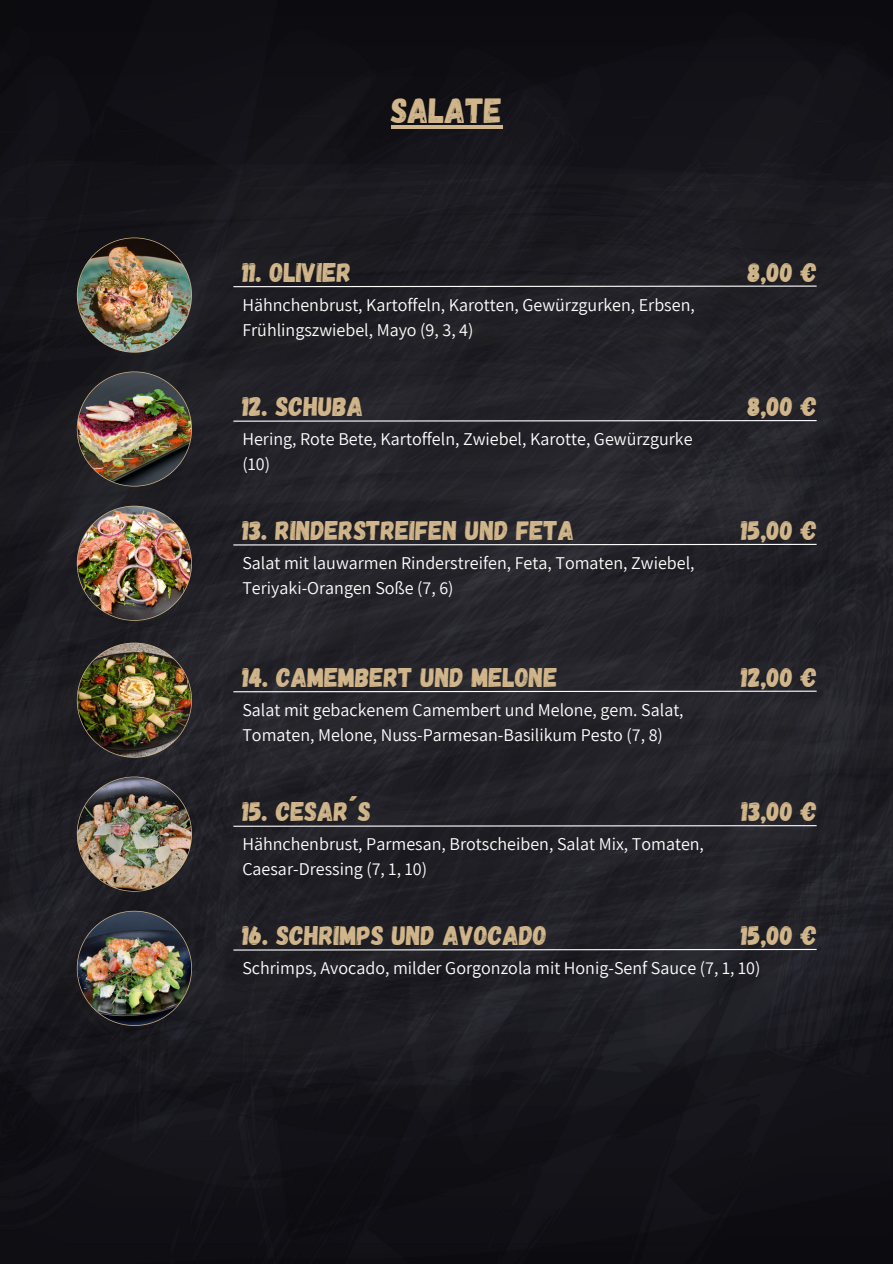
<style>
.page{position:relative;width:893px;height:1264px;background:#fff}
.page>*{position:absolute;margin:0;border:0;box-sizing:border-box;transform-origin:0 0}
.t1{font:34.95px "Gagalin";color:#d1b68b}
.t2{font:27px "Gagalin";color:#d1b68b}
.t3{font:18px/24.8px "Assistant";color:#fff}
</style>
<div class="page">
<img style="left:0;top:0;width:892px;height:1263px">
<hr style="left:391px;top:125px;width:111px;height:4px;background:#d1b68b">
<svg style="left:232px;top:285px;width:585px;height:3px"></svg>
<svg style="left:232px;top:419px;width:585px;height:3px;background:#757579"></svg>
<svg style="left:232px;top:543px;width:585px;height:3px"></svg>
<img style="left:77px;top:238px;width:114px;height:114px;border-radius:50%">
<img style="left:77px;top:372px;width:114px;height:114px;border-radius:50%">
<svg style="left:77px;top:505px;width:115px;height:116px"></svg>
<img style="left:77px;top:506px;width:114px;height:114px;border-radius:50%">
<svg style="left:232px;top:690px;width:585px;height:3px"></svg>
<svg style="left:232px;top:824px;width:585px;height:3px;background:#747477"></svg>
<svg style="left:232px;top:948px;width:585px;height:3px;background:#747477"></svg>
<img style="left:77px;top:643px;width:114px;height:114px;border-radius:50%">
<img style="left:77px;top:777px;width:114px;height:114px;border-radius:50%">
<img style="left:77px;top:911px;width:114px;height:114px;border-radius:50%">
<h1 class="t1" style="left:391px;top:88px;width:113px">SALATE</h1>
<p class="t2" style="left:242px;top:255px;width:111px">11. OLIVIER</p>
<p class="t2" style="left:748px;top:255px;width:70px">8,00 €</p>
<h2 class="t3" style="left:242px;top:292px;width:454px">Hähnchenbrust, Kartoffeln, Karotten, Gewürzgurken, Erbsen,<br>Frühlingszwiebel, Mayo (9, 3, 4)</h2>
<p class="t2" style="left:242px;top:389px;width:123px">12. SCHUBA</p>
<p class="t2" style="left:748px;top:389px;width:70px">8,00 €</p>
<h2 class="t3" style="left:242px;top:426px;width:451px">Hering, Rote Bete, Kartoffeln, Zwiebel, Karotte, Gewürzgurke</h2>
<p class="t3" style="left:242px;top:451px;width:29px">(10)</p>
<p class="t2" style="left:242px;top:512px;width:333px">13. RINDERSTREIFEN UND FETA</p>
<p class="t2" style="left:741px;top:512px;width:77px">15,00 €</p>
<h2 class="t3" style="left:242px;top:550px;width:453px">Salat mit lauwarmen Rinderstreifen, Feta, Tomaten, Zwiebel,<br>Teriyaki-Orangen Soße (7, 6)</h2>
<h2 class="t2" style="left:242px;top:660px;width:317px">14. CAMEMBERT UND MELONE</h2>
<h2 class="t2" style="left:741px;top:660px;width:77px">12,00 €</h2>
<h2 class="t3" style="left:242px;top:697px;width:443px">Salat mit gebackenem Camembert und Melone, gem. Salat,<br>Tomaten, Melone, Nuss-Parmesan-Basilikum Pesto (7, 8)</h2>
<p class="t2" style="left:242px;top:794px;width:130px">15. CESAR´S</p>
<h2 class="t2" style="left:741px;top:794px;width:77px">13,00 €</h2>
<h2 class="t3" style="left:242px;top:831px;width:463px">Hähnchenbrust, Parmesan, Brotscheiben, Salat Mix, Tomaten,<br>Caesar-Dressing (7, 1, 10)</h2>
<h2 class="t2" style="left:242px;top:917px;width:306px">16. SCHRIMPS UND AVOCADO</h2>
<p class="t2" style="left:741px;top:917px;width:77px">15,00 €</p>
<p class="t3" style="left:242px;top:955px;width:519px">Schrimps, Avocado, milder Gorgonzola mit Honig-Senf Sauce (7, 1, 10)</p>
</div>
